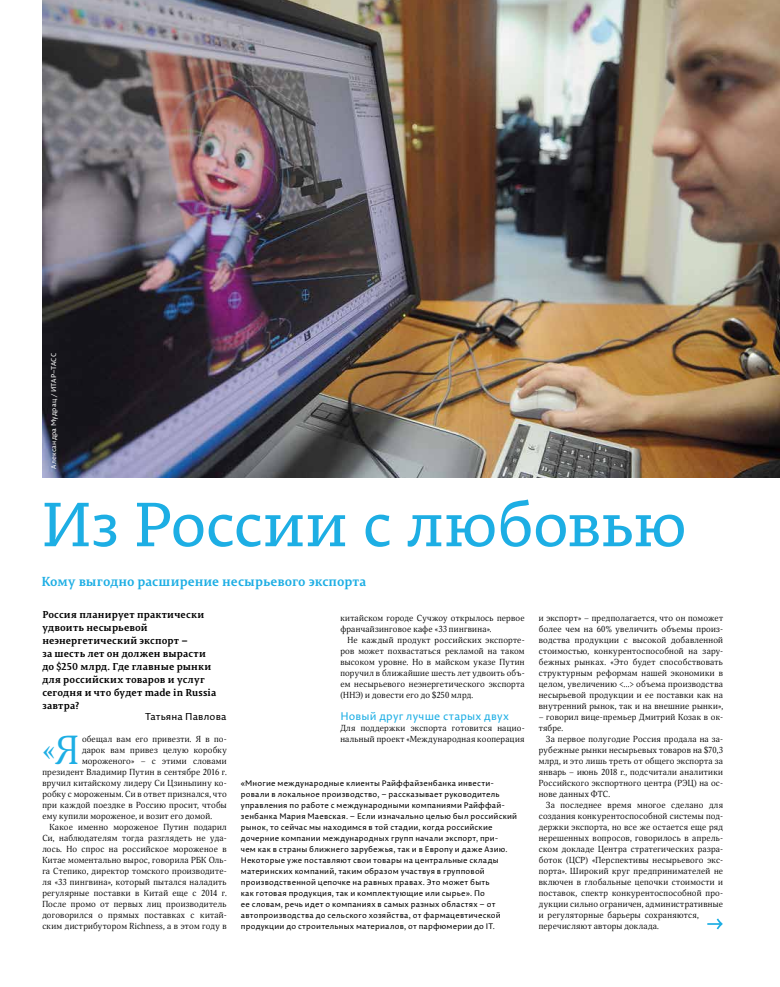
<style>
.page{position:relative;width:780px;height:987px;background:#fff}
.page>*{position:absolute;margin:0;border:0;box-sizing:border-box;transform-origin:0 0}
.t1{font:62px "Permian Slab Serif Typeface";letter-spacing:-.015em;color:#1daee4}
.t2{font:32.4px "Orbi";color:#1daee4}
.t3{font:700 13px "Permian Serif Typeface";letter-spacing:.005em;color:#1daee4}
.t4{font:11px "Permian Sans Typeface";letter-spacing:.015em;color:#1daee4}
.t5{font:700 10px/13px "Permian Serif Typeface";letter-spacing:.015em;color:#000}
.t6{font:10px "Permian Sans Typeface";letter-spacing:.01em;color:#000}
.t7{font:8.5px/11px "Orbi";letter-spacing:.025em;color:#000}
.t8{font:8px/11px "Permian Sans Typeface";letter-spacing:.02em;color:#000}
.t9{font:7px "Permian Sans Typeface";letter-spacing:.025em;color:#fff}
.s1{font-size:39.4px}
</style>
<div class="page">
<svg style="left:707px;top:918px;width:15px;height:11px"></svg>
<img style="left:42px;top:0;width:738px;height:477px">
<p class="t9" style="left:48px;top:469px;width:117px;rotate:-90deg">Александра Мудрац / ИТАР–ТАСС</p>
<h1 class="t1" style="left:41px;top:475px;width:647px">Из России с любовью</h1>
<h3 class="t3" style="left:41px;top:570px;width:326px">Кому выгодно расширение несырьевого экспорта</h3>
<p class="t5" style="left:42px;top:607px;width:175px">Россия планирует практически удвоить несырьевой неэнергетический экспорт –<br>за шесть лет он должен вырасти до $250 млрд. Где главные рынки для российских товаров и услуг сегодня и что будет made in Russia завтра?</p>
<p class="t6" style="left:145px;top:709px;width:83px">Татьяна Павлова</p>
<h2 class="t2" style="left:42px;top:728px;width:38px">«<span class="s1">Я</span></h2>
<p class="t7" style="left:82px;top:733px;width:146px">обещал вам его привезти. Я в по-</p>
<p class="t7" style="left:82px;top:744px;width:146px">дарок вам привез целую коробку</p>
<p class="t7" style="left:82px;top:755px;width:146px">мороженого» – с этими словами</p>
<p class="t7" style="left:42px;top:766px;width:186px">президент Владимир Путин в сентябре 2016 г.</p>
<p class="t7" style="left:42px;top:777px;width:186px">вручил китайскому лидеру Си Цзиньпину ко-</p>
<p class="t7" style="left:42px;top:788px;width:186px">робку с мороженым. Си в ответ признался, что</p>
<p class="t7" style="left:42px;top:799px;width:186px">при каждой поездке в Россию просит, чтобы</p>
<p class="t7" style="left:42px;top:810px;width:171px">ему купили мороженое, и возит его домой.</p>
<p class="t7" style="left:49px;top:821px;width:179px">Какое именно мороженое Путин подарил</p>
<p class="t7" style="left:42px;top:832px;width:186px">Си, наблюдателям тогда разглядеть не уда-</p>
<p class="t7" style="left:42px;top:843px;width:186px">лось. Но спрос на российское мороженое в</p>
<p class="t7" style="left:42px;top:854px;width:186px">Китае моментально вырос, говорила РБК Оль-</p>
<p class="t7" style="left:42px;top:865px;width:186px">га Степико, директор томского производите-</p>
<p class="t7" style="left:42px;top:876px;width:186px">ля «33 пингвина», который пытался наладить</p>
<p class="t7" style="left:42px;top:887px;width:186px">регулярные поставки в Китай еще с 2014 г.</p>
<p class="t7" style="left:42px;top:898px;width:186px">После промо от первых лиц производитель</p>
<p class="t7" style="left:42px;top:909px;width:186px">договорился о прямых поставках с китай-</p>
<p class="t7" style="left:42px;top:920px;width:186px">ским дистрибутором Richness, а в этом году в</p>
<p class="t7" style="left:340px;top:612px;width:186px">китайском городе Сучжоу открылось первое франчайзинговое кафе «33 пингвина».</p>
<p class="t7" style="left:340px;top:634px;width:186px;text-align:justify;text-indent:7px">Не каждый продукт российских экспорте&shy;ров может похвастаться рекламой на таком высоком уровне. Но в майском указе Путин поручил в ближайшие шесть лет удвоить объ&shy;ем несырьевого неэнергетического экспорта (ННЭ) и довести его до $250 млрд.</p>
<p class="t4" style="left:340px;top:708px;width:170px">Новый друг лучше старых двух</p>
<p class="t7" style="left:340px;top:722px;width:186px">Для поддержки экспорта готовится нацио&shy;нальный проект «Международная кооперация</p>
<p class="t8" style="left:241px;top:777px;width:278px">«Многие международные клиенты Райффайзенбанка инвести&shy;ровали в локальное производство, – рассказывает руководитель управления по работе с международными компаниями Райффай&shy;зенбанка Мария Маевская. – Если изначально целью был российский рынок, то сейчас мы находимся в той стадии, когда российские дочерние компании международных групп начали экспорт, при-<br>чем как в страны ближнего зарубежья, так и в Европу и даже Азию.<br>Некоторые уже поставляют свои товары на центральные склады материнских компаний, таким образом участвуя в групповой производственной цепочке на равных правах. Это может быть<br>как готовая продукция, так и комплектующие или сырье». По<br>ее словам, речь идет о компаниях в самых разных областях – от автопроизводства до сельского хозяйства, от фармацевтической продукции до строительных материалов, от парфюмерии до IT.</p>
<p class="t7" style="left:538px;top:612px;width:186px;text-align:justify">и экспорт» – предполагается, что он поможет более чем на 60% увеличить объемы произ&shy;водства продукции с высокой добавленной стоимостью, конкурентоспособной на зару&shy;бежных рынках. «Это будет способствовать структурным реформам нашей экономики в целом, увеличению &lt;...&gt; объема производства несырьевой продукции и ее поставки как на внутренний рынок, так и на внешние рынки»,</p>
<p class="t7" style="left:538px;top:711px;width:186px">– говорил вице-премьер Дмитрий Козак в ок&shy;тябре.</p>
<p class="t7" style="left:538px;top:733px;width:186px;text-align:justify;text-indent:7px">За первое полугодие Россия продала на за&shy;рубежные рынки несырьевых товаров на $70,3 млрд, и это лишь треть от общего экспорта за январь – июнь 2018 г., подсчитали аналитики Российского экспортного центра (РЭЦ) на ос&shy;нове данных ФТС.</p>
<p class="t7" style="left:538px;top:799px;width:186px;text-indent:7px">За последнее время многое сделано для создания конкурентоспособной системы под&shy;держки экспорта, но все же остается еще ряд нерешенных вопросов, говорилось в апрель&shy;ском докладе Центра стратегических разра&shy;боток (ЦСР) «Перспективы несырьевого экс&shy;порта». Широкий круг предпринимателей не включен в глобальные цепочки стоимости и поставок, спектр конкурентоспособной про&shy;дукции сильно ограничен, административные и регуляторные барьеры сохраняются, перечисляют авторы доклада.</p>
</div>
